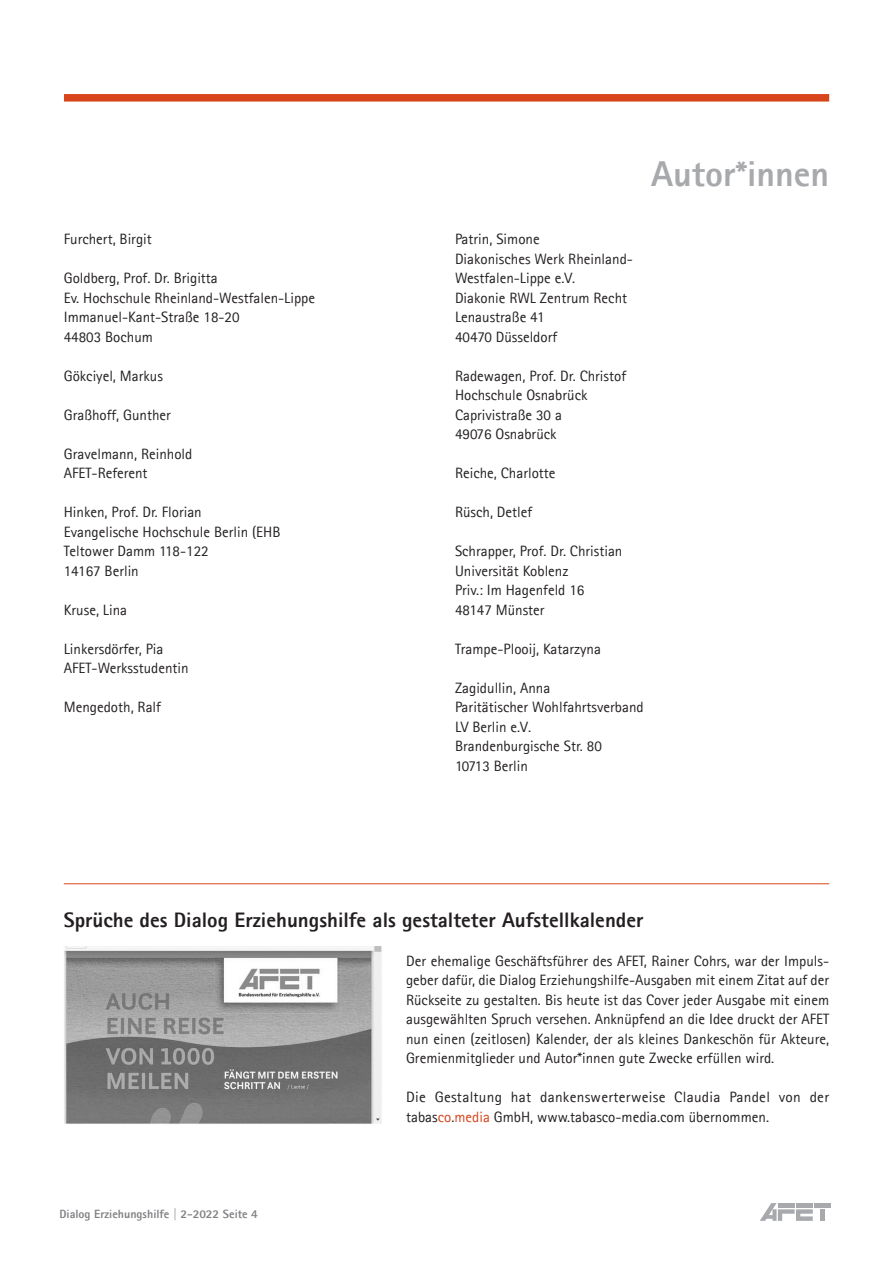
<style>
.page{position:relative;width:893px;height:1263px;background:#fff}
.page>*{position:absolute;margin:0;border:0;box-sizing:border-box;transform-origin:0 0}
.Rubrik{font:800 36px "Agfa Rotis Sans Serif";color:#a8a9ad}
.Headline{font:800 21px "Agfa Rotis Sans Serif";color:#231f20}
.Autorenverzeichnis{font:15px/19.5px "Agfa Rotis Sans Serif";color:#231f20}
.Grundtext_Absatz{font:15px/19.5px "Agfa Rotis Sans Serif";color:#231f20;text-align:justify}
.Grundtext{font:15px/19.5px "Agfa Rotis Sans Serif";letter-spacing:.015em;color:#231f20}
.t1{font:800 12px "Agfa Rotis Sans Serif";color:#808285}
.s1{color:#d8441c}
</style>
<div class="page">
<hr style="left:64px;top:883px;width:765px;height:1px;background:#d8441c">
<img style="left:64px;top:946px;width:318px;height:178px">
<div style="left:64px;top:94px;width:765px;height:8px;background:#d8441c"></div>
<hr style="left:814px;top:1203px;width:17px;height:4px;background:#a8a9ad">
<hr style="left:820px;top:1209px;width:4px;height:12px;background:#a8a9ad">
<svg style="left:760px;top:1203px;width:53px;height:18px"></svg>
<p class="Autorenverzeichnis" style="left:64px;top:229px;width:90px">Furchert, Birgit</p>
<p class="Autorenverzeichnis" style="left:64px;top:268px;width:253px">Goldberg, Prof. Dr. Brigitta<br>Ev. Hochschule Rheinland-Westfalen-Lippe<br>Immanuel-Kant-Straße 18-20<br>44803 Bochum</p>
<p class="Autorenverzeichnis" style="left:64px;top:366px;width:101px">Gökciyel, Markus</p>
<p class="Autorenverzeichnis" style="left:64px;top:405px;width:109px">Graßhoff, Gunther</p>
<p class="Autorenverzeichnis" style="left:64px;top:444px;width:130px">Gravelmann, Reinhold<br>AFET-Referent</p>
<p class="Autorenverzeichnis" style="left:64px;top:502px;width:218px">Hinken, Prof. Dr. Florian<br>Evangelische Hochschule Berlin (EHB<br>Teltower Damm 118-122<br>14167 Berlin</p>
<p class="Autorenverzeichnis" style="left:64px;top:600px;width:65px">Kruse, Lina</p>
<p class="Autorenverzeichnis" style="left:64px;top:639px;width:126px">Linkersdörfer, Pia<br>AFET-Werksstudentin</p>
<p class="Autorenverzeichnis" style="left:64px;top:697px;width:99px">Mengedoth, Ralf</p>
<p class="Rubrik" style="left:651px;top:150px;width:180px">Autor*innen</p>
<p class="Autorenverzeichnis" style="left:455px;top:229px;width:180px">Patrin, Simone<br>Diakonisches Werk Rheinland-<br>Westfalen-Lippe e.V.<br>Diakonie RWL Zentrum Recht<br>Lenaustraße 41<br>40470 Düsseldorf</p>
<p class="Autorenverzeichnis" style="left:455px;top:366px;width:173px">Radewagen, Prof. Dr. Christof<br>Hochschule Osnabrück<br>Caprivistraße 30 a<br>49076 Osnabrück</p>
<p class="Autorenverzeichnis" style="left:455px;top:463px;width:102px">Reiche, Charlotte</p>
<p class="Autorenverzeichnis" style="left:455px;top:502px;width:79px">Rüsch, Detlef</p>
<p class="Autorenverzeichnis" style="left:455px;top:541px;width:169px">Schrapper, Prof. Dr. Christian<br>Universität Koblenz<br>Priv.: Im Hagenfeld 16<br>48147 Münster</p>
<p class="Autorenverzeichnis" style="left:455px;top:639px;width:148px">Trampe-Plooij, Katarzyna</p>
<p class="Autorenverzeichnis" style="left:455px;top:678px;width:190px">Zagidullin, Anna<br>Paritätischer Wohlfahrtsverband<br>LV Berlin e.V.<br>Brandenburgische Str. 80<br>10713 Berlin</p>
<p class="Headline" style="left:64px;top:906px;width:581px">Sprüche des Dialog Erziehungshilfe als gestalteter Aufstellkalender</p>
<p class="Grundtext_Absatz" style="left:406px;top:951px;width:425px">Der ehemalige Geschäftsführer des AFET, Rainer Cohrs, war der Impuls&shy;geber dafür, die Dialog Erziehungshilfe-Ausgaben mit einem Zitat auf der Rückseite zu gestalten. Bis heute ist das Cover jeder Ausgabe mit einem ausgewählten Spruch versehen. Anknüpfend an die Idee druckt der AFET nun einen (zeitlosen) Kalender, der als kleines Dankeschön für Akteure, Gremienmitglieder und Autor*innen gute Zwecke erfüllen wird.</p>
<p class="Grundtext" style="left:406px;top:1087px;width:425px">Die Gestaltung hat dankenswerterweise Claudia Pandel von der tabas<span class="s1">co</span>.<span class="s1">media</span> GmbH, www.tabasco-media.com übernommen.</p>
<p class="t1" style="left:60px;top:1206px;width:200px">Dialog Erziehungshilfe | 2-2022 Seite 4</p>
</div>
